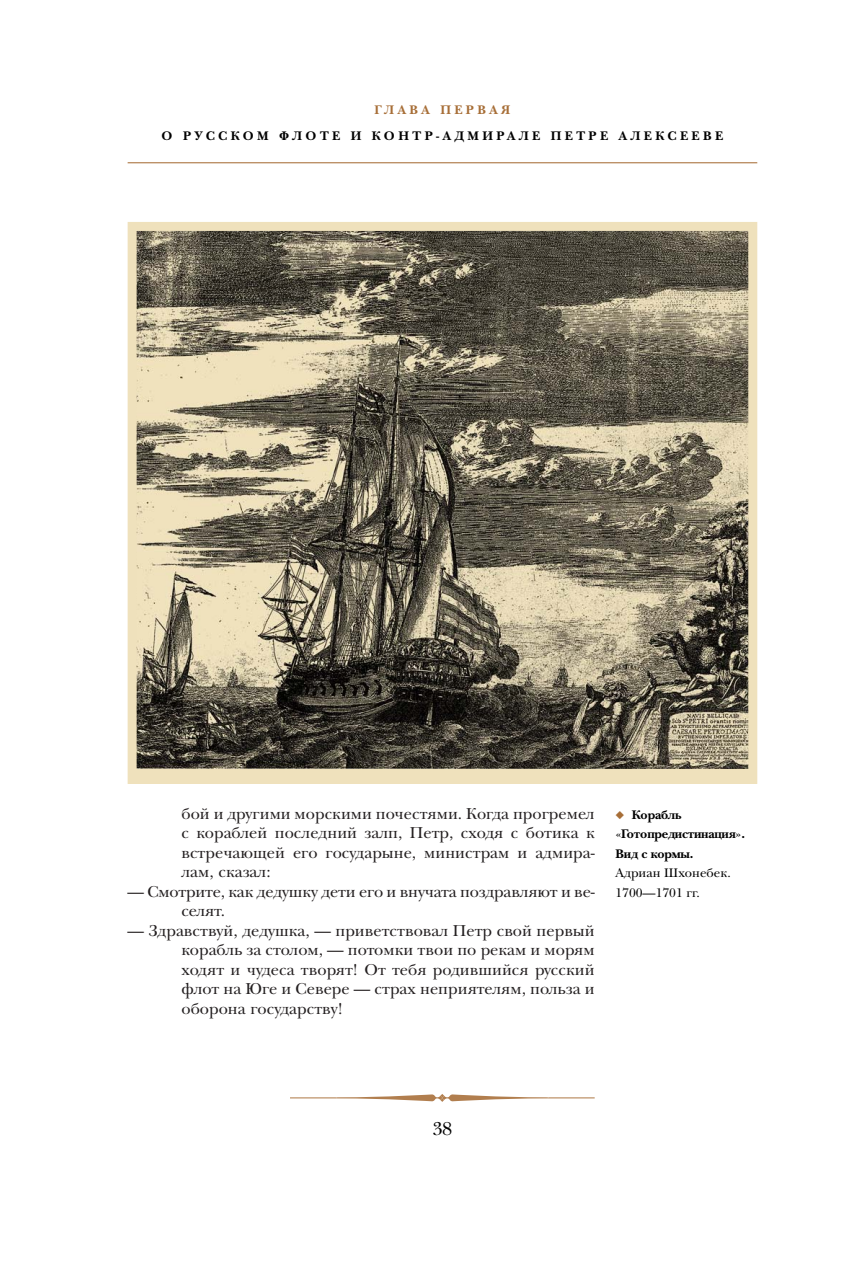
<style>
.page{position:relative;width:842px;height:1262px;background:#fff}
.page>*{position:absolute;margin:0;border:0;box-sizing:border-box;transform-origin:0 0}
.t1{font:19.5px "Baskerville DAT";color:#000}
.t2{font:16.5px/19.5px "Baskerville DAT";color:#231f20;text-align:justify}
.t3{font:700 13.05px "Baskerville DAT";letter-spacing:.26em;color:#000}
.t4{font:700 13.05px/19.5px "Baskerville DAT";letter-spacing:-.015em;color:#000}
.t5{font:13.05px/19.5px "Baskerville DAT";color:#000}
.t6{font:700 13.05px "Baskerville DAT";letter-spacing:.26em;color:#a76e37}
.s1{color:#a76e37}
</style>
<div class="page">
<hr style="left:128px;top:162px;width:629px;height:1px;background:#a76e37">
<img style="left:138px;top:232px;width:609px;height:536px">
<div style="left:128px;top:222px;width:629px;height:562px;border:9px solid #efe1bc"></div>
<svg style="left:290px;top:1094px;width:304px;height:7px"></svg>
<p class="t6" style="left:374px;top:105px;width:137px">ГЛАВА ПЕРВАЯ</p>
<p class="t3" style="left:162px;top:131px;width:563px">О РУССКОМ ФЛОТЕ И КОНТР-АДМИРАЛЕ ПЕТРЕ АЛЕКСЕЕВЕ</p>
<p class="t2" style="left:181px;top:805px;width:415px">бой и другими морскими почестями. Когда прогремел с кораблей последний залп, Петр, сходя с ботика к встречающей его государыне, министрам и адмира&shy;лам, сказал:</p>
<p class="t2" style="left:181px;top:883px;width:415px;text-indent:-54px">— Смотрите, как дедушку дети его и внучата поздравляют и ве&shy;селят.</p>
<p class="t2" style="left:181px;top:922px;width:415px;text-indent:-54px">— Здравствуй, дедушка, — приветствовал Петр свой первый корабль за столом, — потомки твои по рекам и морям ходят и чудеса творят! От тебя родившийся русский флот на Юге и Севере — страх неприятелям, польза и оборона государству!</p>
<p class="t4" style="left:615px;top:806px;width:131px"><span class="s1">◆</span> Корабль «Готопредистинация».<br>Вид с кормы.</p>
<p class="t5" style="left:615px;top:864px;width:117px">Адриан Шхонебек.<br>1700—1701 гг.</p>
<p class="t1" style="left:432px;top:1121px;width:22px">38</p>
</div>
